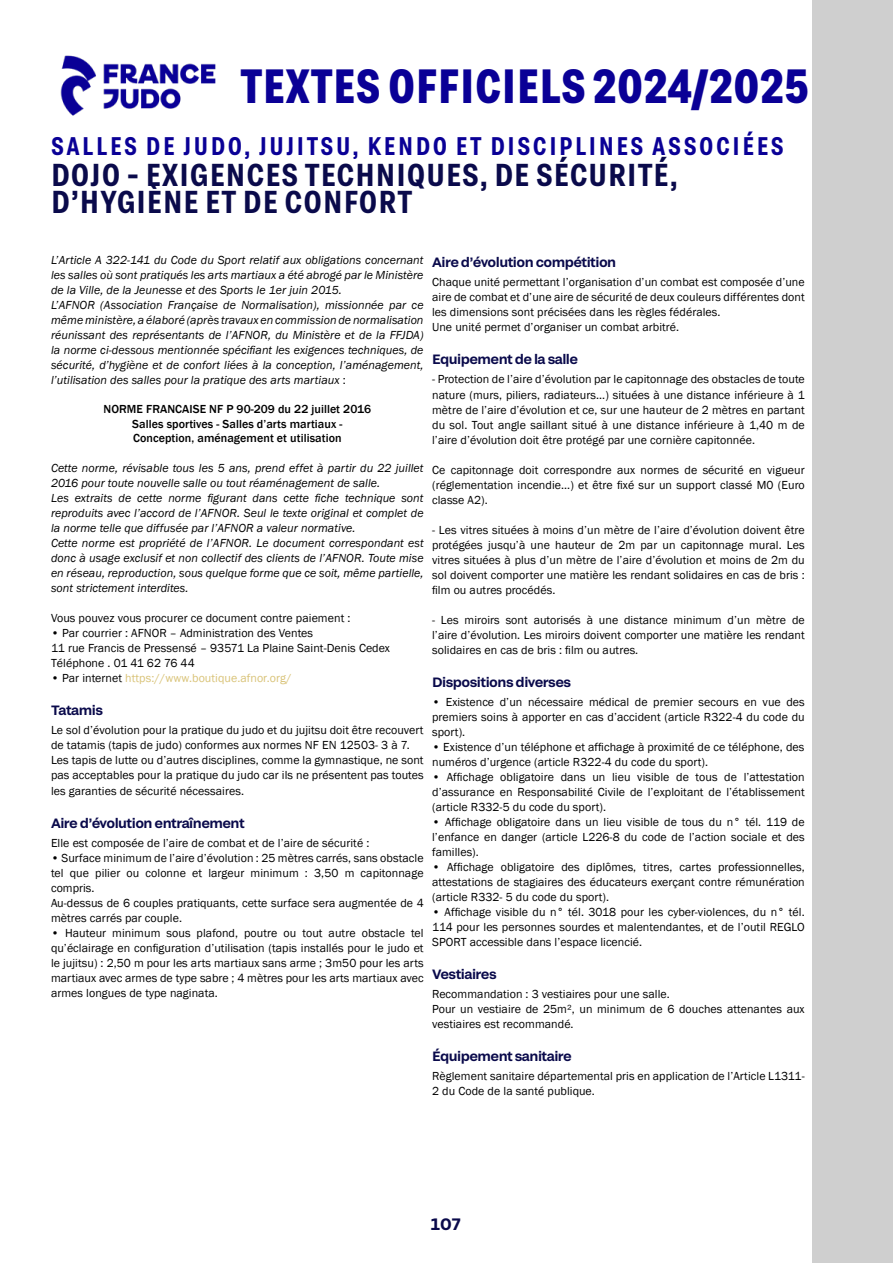
<style>
.page{position:relative;width:893px;height:1263px;background:#fff}
.page>*{position:absolute;margin:0;border:0;box-sizing:border-box;transform-origin:0 0}
.t1{font:700 48px "Grtsk Zetta";letter-spacing:.01em;color:#0a0096}
.t2{font:600 31.65px/27px "Grtsk Zetta";letter-spacing:.03em;color:#0a0a4b;scale:1.04 1}
.t3{font:600 25.5px "Grtsk Zetta";letter-spacing:.1em;color:#0a0096}
.t4{font:600 16.5px "Grtsk Peta";color:#0a0a4b}
.t5{font:600 13.5px "Grtsk Peta";letter-spacing:-.04em;color:#0a0a4b}
.t6{font:12px/15px "Franklin Gothic";letter-spacing:.005em;color:#000;text-align:justify}
.t7{font:italic 12px/15px "Franklin Gothic";letter-spacing:.005em;color:#000}
.t8{font:500 12px/14.4px "Franklin Gothic";letter-spacing:.005em;color:#000;text-align:center}
.t9{font:12px "Franklin Gothic";letter-spacing:.005em;color:#d9c378}
.s1{font-style:normal}
.s2{color:#000}
</style>
<div class="page">
<img style="left:60px;top:55px;width:156px;height:61px">
<div style="left:812px;top:0;width:81px;height:1263px;background:#cfcfcf"></div>
<h1 class="t1" style="left:240px;top:56px;width:570px">TEXTES OFFICIELS 2024/2025</h1>
<h3 class="t3" style="left:51px;top:130px;width:734px">SALLES DE JUDO, JUJITSU, KENDO ET DISCIPLINES ASSOCIÉES</h3>
<h2 class="t2" style="left:51px;top:161px;width:604px">DOJO - EXIGENCES TECHNIQUES, DE SÉCURITÉ,<br>D’HYGIÈNE ET DE CONFORT</h2>
<p class="t7" style="left:51px;top:253px;width:374px">L’Article A 322-141 du Code du Sport relatif aux obligations concernant les salles où sont pratiqués les arts martiaux a été abrogé par le Ministère de la Ville, de la Jeunesse et des Sports le 1er juin 2015.<br>L’AFNOR (Association Française de Normalisation), missionnée par ce même ministère, a élaboré (après travaux en commission de normalisation réunissant des représentants de l’AFNOR, du Ministère et de la FFJDA) la norme ci-dessous mentionnée spécifiant les exigences techniques, de sécurité, d’hygiène et de confort liées à la conception, l’aménagement, l’utilisation des salles pour la pratique des arts martiaux <span class="s1">:</span></p>
<p class="t8" style="left:104px;top:402px;width:269px">NORME FRANCAISE NF P 90-209 du 22 juillet 2016<br>Salles sportives - Salles d’arts martiaux -<br>Conception, aménagement et utilisation</p>
<p class="t7" style="left:51px;top:461px;width:374px">Cette norme, révisable tous les 5 ans, prend effet à partir du 22 juillet 2016 pour toute nouvelle salle ou tout réaménagement de salle.<br>Les extraits de cette norme figurant dans cette fiche technique sont reproduits avec l’accord de l’AFNOR. Seul le texte original et complet de la norme telle que diffusée par l’AFNOR a valeur normative.<br>Cette norme est propriété de l’AFNOR. Le document correspondant est donc à usage exclusif et non collectif des clients de l’AFNOR. Toute mise en réseau, reproduction, sous quelque forme que ce soit, même partielle, sont strictement interdites.</p>
<p class="t6" style="left:51px;top:611px;width:301px">Vous pouvez vous procurer ce document contre paiement :</p>
<p class="t6" style="left:51px;top:626px;width:340px;text-align:left">• Par courrier : AFNOR – Administration des Ventes<br>11 rue Francis de Pressensé – 93571 La Plaine Saint-Denis Cedex<br>Téléphone . 01 41 62 76 44</p>
<p class="t9" style="left:51px;top:671px;width:242px"><span class="s2">• Par internet</span> https://www.boutique.afnor.org/</p>
<p class="t5" style="left:51px;top:702px;width:54px">Tatamis</p>
<p class="t6" style="left:51px;top:723px;width:374px;text-align:left">Le sol d’évolution pour la pratique du judo et du jujitsu doit être recouvert de tatamis (tapis de judo) conformes aux normes NF EN 12503- 3 à 7.<br>Les tapis de lutte ou d’autres disciplines, comme la gymnastique, ne sont pas acceptables pour la pratique du judo car ils ne présentent pas toutes les garanties de sécurité nécessaires.</p>
<p class="t5" style="left:51px;top:814px;width:195px">Aire d’évolution entraînement</p>
<p class="t6" style="left:51px;top:835px;width:320px">Elle est composée de l’aire de combat et de l’aire de sécurité :</p>
<p class="t6" style="left:51px;top:850px;width:374px;text-align:left">• Surface minimum de l’aire d’évolution : 25 mètres carrés, sans obstacle tel que pilier ou colonne et largeur minimum : 3,50 m capitonnage compris.<br>Au-dessus de 6 couples pratiquants, cette surface sera augmentée de 4 mètres carrés par couple.</p>
<p class="t6" style="left:51px;top:925px;width:374px">• Hauteur minimum sous plafond, poutre ou tout autre obstacle tel qu’éclairage en configuration d’utilisation (tapis installés pour le judo et le jujitsu) : 2,50 m pour les arts martiaux sans arme ; 3m50 pour les arts martiaux avec armes de type sabre ; 4 mètres pour les arts martiaux avec armes longues de type naginata.</p>
<p class="t5" style="left:432px;top:254px;width:186px">Aire d’évolution compétition</p>
<p class="t6" style="left:432px;top:275px;width:374px;text-align:left">Chaque unité permettant l’organisation d’un combat est composée d’une aire de combat et d’une aire de sécurité de deux couleurs différentes dont les dimensions sont précisées dans les règles fédérales.<br>Une unité permet d’organiser un combat arbitré.</p>
<p class="t5" style="left:432px;top:351px;width:148px">Equipement de la salle</p>
<p class="t6" style="left:432px;top:372px;width:374px">- Protection de l’aire d’évolution par le capitonnage des obstacles de toute nature (murs, piliers, radiateurs...) situées à une distance inférieure à 1 mètre de l’aire d’évolution et ce, sur une hauteur de 2 mètres en partant du sol. Tout angle saillant situé à une distance inférieure à 1,40 m de l’aire d’évolution doit être protégé par une cornière capitonnée.</p>
<p class="t6" style="left:432px;top:462px;width:374px">Ce capitonnage doit correspondre aux normes de sécurité en vigueur (réglementation incendie...) et être fixé sur un support classé M0 (Euro classe A2).</p>
<p class="t6" style="left:432px;top:522px;width:374px">- Les vitres situées à moins d’un mètre de l’aire d’évolution doivent être protégées jusqu’à une hauteur de 2m par un capitonnage mural. Les vitres situées à plus d’un mètre de l’aire d’évolution et moins de 2m du sol doivent comporter une matière les rendant solidaires en cas de bris : film ou autres procédés.</p>
<p class="t6" style="left:432px;top:612px;width:374px">- Les miroirs sont autorisés à une distance minimum d’un mètre de l’aire d’évolution. Les miroirs doivent comporter une matière les rendant solidaires en cas de bris : film ou autres.</p>
<p class="t5" style="left:432px;top:673px;width:141px">Dispositions diverses</p>
<p class="t6" style="left:432px;top:694px;width:374px">• Existence d’un nécessaire médical de premier secours en vue des premiers soins à apporter en cas d’accident (article R322-4 du code du sport).</p>
<p class="t6" style="left:432px;top:739px;width:374px">• Existence d’un téléphone et affichage à proximité de ce téléphone, des numéros d’urgence (article R322-4 du code du sport).</p>
<p class="t6" style="left:432px;top:769px;width:374px">• Affichage obligatoire dans un lieu visible de tous de l’attestation d’assurance en Responsabilité Civile de l’exploitant de l’établissement (article R332-5 du code du sport).</p>
<p class="t6" style="left:432px;top:814px;width:374px">• Affichage obligatoire dans un lieu visible de tous du n° tél. 119 de l’enfance en danger (article L226-8 du code de l’action sociale et des familles).</p>
<p class="t6" style="left:432px;top:859px;width:374px">• Affichage obligatoire des diplômes, titres, cartes professionnelles, attestations de stagiaires des éducateurs exerçant contre rémunération (article R332- 5 du code du sport).</p>
<p class="t6" style="left:432px;top:904px;width:374px">• Affichage visible du n° tél. 3018 pour les cyber-violences, du n° tél.<br>114 pour les personnes sourdes et malentendantes, et de l’outil REGLO SPORT accessible dans l’espace licencié.</p>
<p class="t5" style="left:432px;top:965px;width:66px">Vestiaires</p>
<p class="t6" style="left:432px;top:987px;width:374px;text-align:left">Recommandation : 3 vestiaires pour une salle.<br>Pour un vestiaire de 25m², un minimum de 6 douches attenantes aux vestiaires est recommandé.</p>
<p class="t5" style="left:432px;top:1048px;width:141px">Équipement sanitaire</p>
<p class="t6" style="left:432px;top:1069px;width:374px">Règlement sanitaire départemental pris en application de l’Article L1311-<br>2 du Code de la santé publique.</p>
<h3 class="t4" style="left:431px;top:1214px;width:31px">107</h3>
</div>
